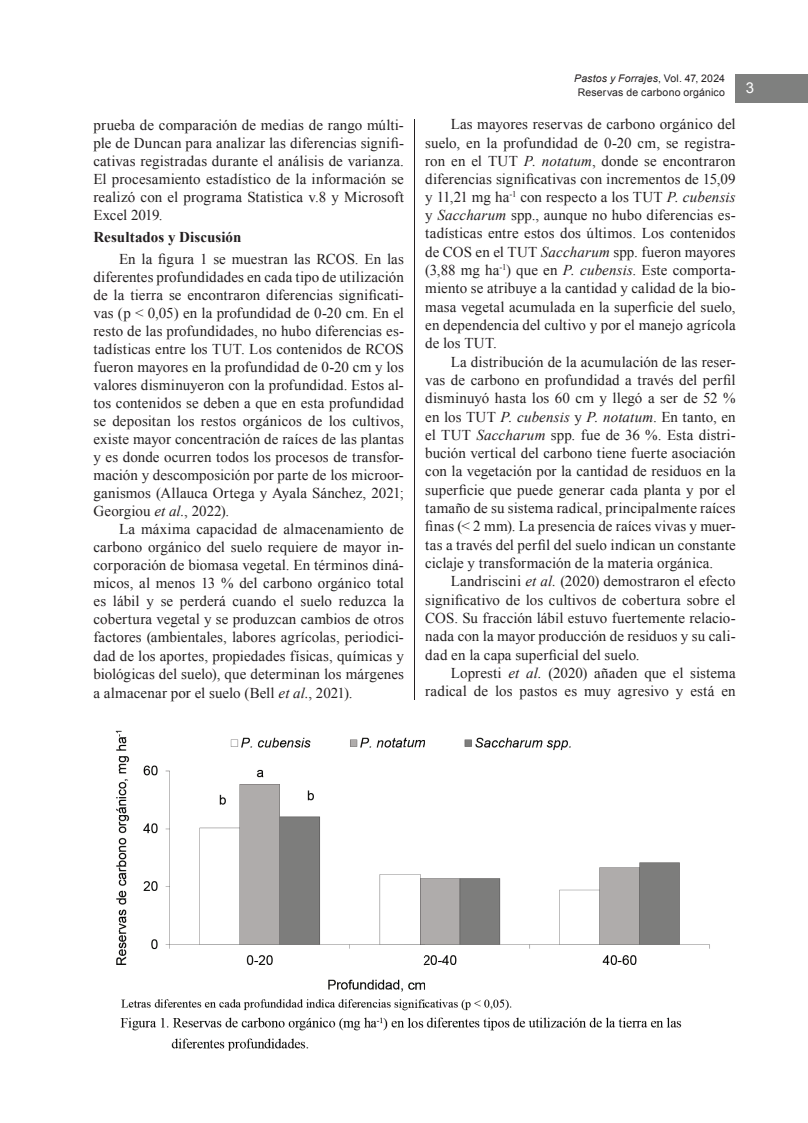
<style>
.page{position:relative;width:808px;height:1123px;background:#fff}
.page>*{position:absolute;margin:0;border:0;box-sizing:border-box;transform-origin:0 0}
.t1{font:15px/18.3px "Times New Roman";letter-spacing:.005em;color:#231f20;text-align:justify}
.t2{font:700 15px "Times New Roman";letter-spacing:.005em;color:#231f20}
.t3{font:15px "Arial";color:#fff}
.t4{font:10.5px/13.5px "Arial";letter-spacing:.015em;color:#231f20;text-align:center}
.s1{font-style:italic}
</style>
<div class="page">
<div style="left:736px;top:74px;width:72px;height:28px;background:#7f807f"></div>
<hr style="left:414px;top:119px;width:1px;height:931px;background:#231f20">
<div style="left:404px;top:700px;width:21px;height:350px;background:#fff"></div>
<img style="left:115px;top:730px;width:595px;height:320px">
<img style="left:404px;top:730px;width:21px;height:320px">
<p class="t1" style="left:94px;top:115px;width:312px">prueba de comparación de medias de rango múlti&shy;ple de Duncan para analizar las diferencias signifi&shy;cativas registradas durante el análisis de varianza.<br>El procesamiento estadístico de la información se realizó con el programa Statistica v.8 y Microsoft Excel 2019.</p>
<p class="t2" style="left:94px;top:226px;width:149px">Resultados y Discusión</p>
<p class="t1" style="left:94px;top:250px;width:312px;text-indent:26px">En la figura 1 se muestran las RCOS. En las diferentes profundidades en cada tipo de utilización de la tierra se encontraron diferencias significati&shy;vas (p &lt; 0,05) en la profundidad de 0-20 cm. En el resto de las profundidades, no hubo diferencias es&shy;tadísticas entre los TUT. Los contenidos de RCOS fueron mayores en la profundidad de 0-20 cm y los valores disminuyeron con la profundidad. Estos al&shy;tos contenidos se deben a que en esta profundidad se depositan los restos orgánicos de los cultivos, existe mayor concentración de raíces de las plantas y es donde ocurren todos los procesos de transfor&shy;mación y descomposición por parte de los microor&shy;ganismos (Allauca Ortega y Ayala Sánchez, 2021; Georgiou <span class="s1">et al.</span>, 2022).</p>
<p class="t1" style="left:94px;top:520px;width:312px;text-indent:26px">La máxima capacidad de almacenamiento de carbono orgánico del suelo requiere de mayor in&shy;corporación de biomasa vegetal. En términos diná&shy;micos, al menos 13 % del carbono orgánico total es lábil y se perderá cuando el suelo reduzca la cobertura vegetal y se produzcan cambios de otros factores (ambientales, labores agrícolas, periodici&shy;dad de los aportes, propiedades físicas, químicas y biológicas del suelo), que determinan los márgenes a almacenar por el suelo (Bell <span class="s1">et al.</span>, 2021).</p>
<p class="t4" style="left:574px;top:72px;width:152px"><span class="s1">Pastos y Forrajes</span>, Vol. 47, 2024<br>Reservas de carbono orgánico</p>
<p class="t1" style="left:425px;top:115px;width:312px;text-indent:26px">Las mayores reservas de carbono orgánico del suelo, en la profundidad de 0-20 cm, se registra&shy;ron en el TUT <span class="s1">P. notatum</span>, donde se encontraron diferencias significativas con incrementos de 15,09 y 11,21 mg ha<sup>-1</sup> con respecto a los TUT <span class="s1">P. cubensis </span>y <span class="s1">Saccharum</span> spp., aunque no hubo diferencias es&shy;tadísticas entre estos dos últimos. Los contenidos de COS en el TUT <span class="s1">Saccharum</span> spp. fueron mayores (3,88 mg ha<sup>-1</sup>) que en <span class="s1">P. cubensis</span>. Este comporta&shy;miento se atribuye a la cantidad y calidad de la bio&shy;masa vegetal acumulada en la superficie del suelo, en dependencia del cultivo y por el manejo agrícola de los TUT.</p>
<p class="t1" style="left:425px;top:352px;width:312px;text-indent:26px">La distribución de la acumulación de las reser&shy;vas de carbono en profundidad a través del perfil disminuyó hasta los 60 cm y llegó a ser de 52 % en los TUT <span class="s1">P. cubensis</span> y <span class="s1">P. notatum</span>. En tanto, en el TUT <span class="s1">Saccharum</span> spp. fue de 36 %. Esta distri&shy;bución vertical del carbono tiene fuerte asociación con la vegetación por la cantidad de residuos en la superficie que puede generar cada planta y por el tamaño de su sistema radical, principalmente raíces finas (&lt; 2 mm). La presencia de raíces vivas y muer&shy;tas a través del perfil del suelo indican un constante ciclaje y transformación de la materia orgánica.</p>
<p class="t1" style="left:425px;top:572px;width:312px;text-indent:26px">Landriscini <span class="s1">et al.</span> (2020) demostraron el efecto significativo de los cultivos de cobertura sobre el COS. Su fracción lábil estuvo fuertemente relacio&shy;nada con la mayor producción de residuos y su cali&shy;dad en la capa superficial del suelo.</p>
<p class="t1" style="left:425px;top:663px;width:312px;text-align:right">Lopresti <span class="s1">et al.</span> (2020) añaden que el sistema radical de los pastos es muy agresivo y está en</p>
<p class="t3" style="left:746px;top:78px;width:10px">3</p>
</div>
